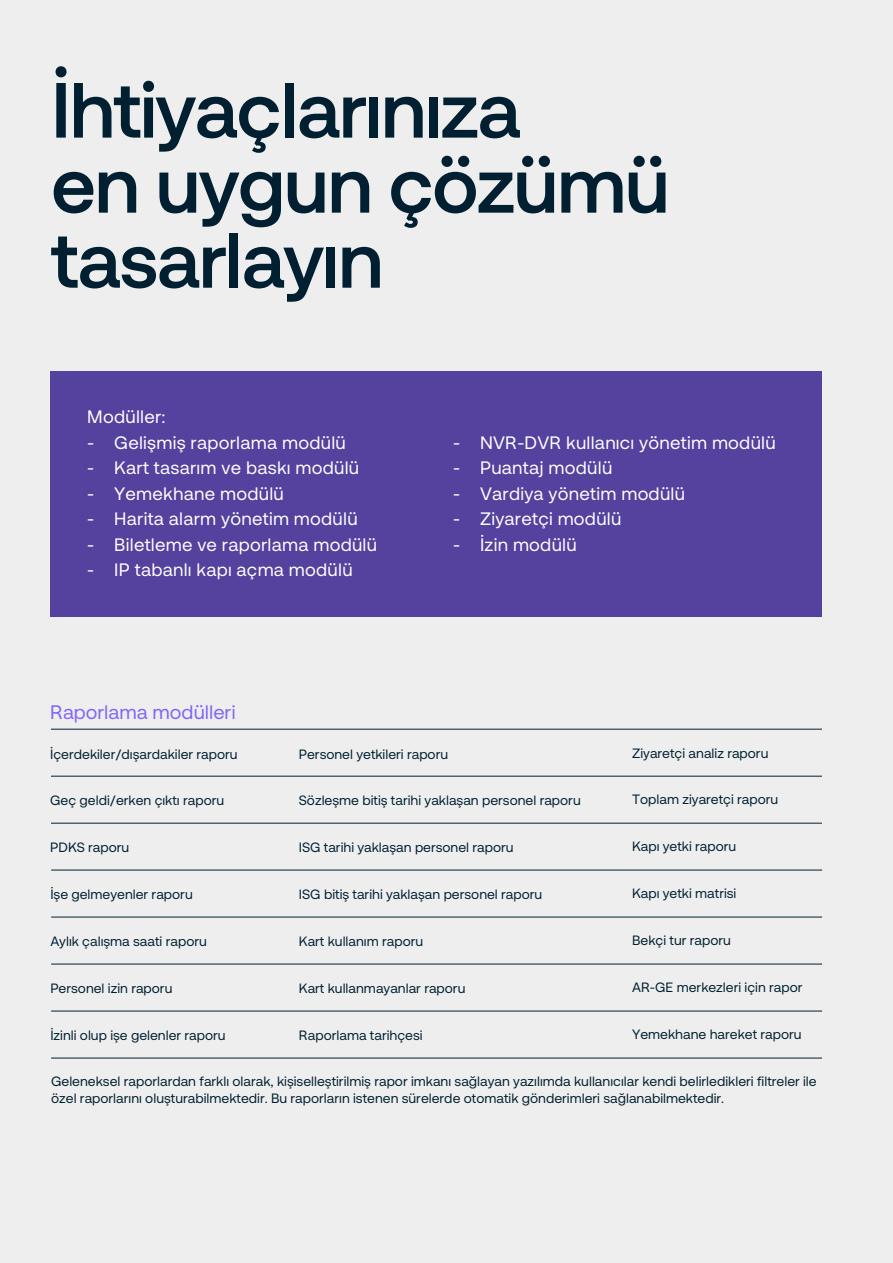
<style>
.page{position:relative;width:893px;height:1263px;background:#eee}
.page>*{position:absolute;margin:0;border:0;box-sizing:border-box;transform-origin:0 0}
.t1{font:700 78px/75px "Securitas Pro";letter-spacing:-.025em;color:#002031}
.t2{font:19.5px "Securitas Pro";color:#8464f5}
.t3{font:18px "Securitas Pro";letter-spacing:.015em;color:#fff}
.t4{font:13.5px/16.2px "Securitas Pro";color:#002031}
</style>
<div class="page">
<div style="left:50px;top:372px;width:771px;height:245px;background:#55419e"></div>
<hr style="left:51px;top:776px;width:771px;height:1px;background:#002031">
<hr style="left:51px;top:823px;width:771px;height:1px;background:#002031">
<hr style="left:51px;top:729px;width:771px;height:1px;background:#002031">
<hr style="left:51px;top:870px;width:771px;height:1px;background:#002031">
<hr style="left:51px;top:917px;width:771px;height:1px;background:#002031">
<hr style="left:51px;top:964px;width:771px;height:1px;background:#002031">
<hr style="left:51px;top:1011px;width:771px;height:1px;background:#002031">
<hr style="left:51px;top:1058px;width:771px;height:1px;background:#002031">
<h1 class="t1" style="left:51px;top:73px;width:621px">İhtiyaçlarınıza<br>en uygun çözümü tasarlayın</h1>
<h3 class="t3" style="left:87px;top:406px;width:80px">Modüller:</h3>
<h3 class="t3" style="left:87px;top:431px;width:260px">- Gelişmiş raporlama modülü</h3>
<h3 class="t3" style="left:87px;top:457px;width:273px">- Kart tasarım ve baskı modülü</h3>
<h3 class="t3" style="left:87px;top:482px;width:198px">- Yemekhane modülü</h3>
<h3 class="t3" style="left:87px;top:508px;width:272px">- Harita alarm yönetim modülü</h3>
<h3 class="t3" style="left:87px;top:533px;width:291px">- Biletleme ve raporlama modülü</h3>
<h3 class="t3" style="left:87px;top:559px;width:267px">- IP tabanlı kapı açma modülü</h3>
<h3 class="t3" style="left:453px;top:431px;width:324px">- NVR-DVR kullanıcı yönetim modülü</h3>
<h3 class="t3" style="left:453px;top:457px;width:161px">- Puantaj modülü</h3>
<h3 class="t3" style="left:453px;top:482px;width:234px">- Vardiya yönetim modülü</h3>
<h3 class="t3" style="left:453px;top:508px;width:170px">- Ziyaretçi modülü</h3>
<h3 class="t3" style="left:453px;top:533px;width:125px">- İzin modülü</h3>
<h2 class="t2" style="left:50px;top:700px;width:187px">Raporlama modülleri</h2>
<p class="t4" style="left:50px;top:746px;width:189px">İçerdekiler/dışardakiler raporu</p>
<p class="t4" style="left:50px;top:792px;width:175px">Geç geldi/erken çıktı raporu</p>
<p class="t4" style="left:299px;top:746px;width:151px">Personel yetkileri raporu</p>
<p class="t4" style="left:299px;top:792px;width:283px">Sözleşme bitiş tarihi yaklaşan personel raporu</p>
<p class="t4" style="left:50px;top:839px;width:81px">PDKS raporu</p>
<p class="t4" style="left:299px;top:839px;width:216px">ISG tarihi yaklaşan personel raporu</p>
<p class="t4" style="left:50px;top:886px;width:144px">İşe gelmeyenler raporu</p>
<p class="t4" style="left:299px;top:886px;width:245px">ISG bitiş tarihi yaklaşan personel raporu</p>
<p class="t4" style="left:50px;top:933px;width:158px">Aylık çalışma saati raporu</p>
<p class="t4" style="left:299px;top:933px;width:126px">Kart kullanım raporu</p>
<p class="t4" style="left:50px;top:980px;width:124px">Personel izin raporu</p>
<p class="t4" style="left:299px;top:980px;width:168px">Kart kullanmayanlar raporu</p>
<p class="t4" style="left:50px;top:1027px;width:177px">İzinli olup işe gelenler raporu</p>
<p class="t4" style="left:299px;top:1027px;width:125px">Raporlama tarihçesi</p>
<p class="t4" style="left:632px;top:745px;width:138px">Ziyaretçi analiz raporu</p>
<p class="t4" style="left:632px;top:791px;width:148px">Toplam ziyaretçi raporu</p>
<p class="t4" style="left:632px;top:838px;width:106px">Kapı yetki raporu</p>
<p class="t4" style="left:632px;top:885px;width:106px">Kapı yetki matrisi</p>
<p class="t4" style="left:632px;top:932px;width:100px">Bekçi tur raporu</p>
<p class="t4" style="left:632px;top:979px;width:172px">AR-GE merkezleri için rapor</p>
<p class="t4" style="left:632px;top:1026px;width:171px">Yemekhane hareket raporu</p>
<p class="t4" style="left:51px;top:1073px;width:767px">Geleneksel raporlardan farklı olarak, kişiselleştirilmiş rapor imkanı sağlayan yazılımda kullanıcılar kendi belirledikleri filtreler ile özel raporlarını oluşturabilmektedir. Bu raporların istenen sürelerde otomatik gönderimleri sağlanabilmektedir.</p>
</div>
